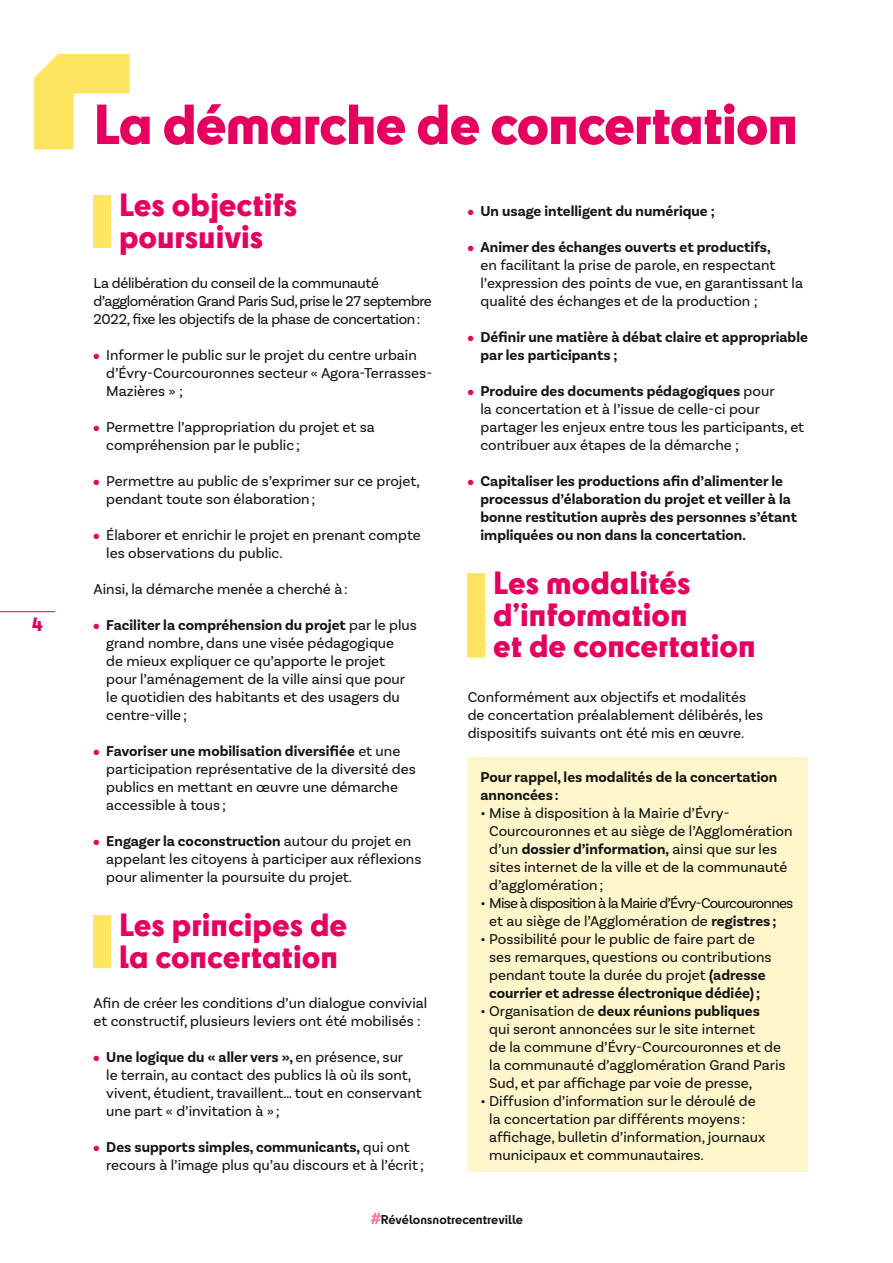
<style>
.page{position:relative;width:893px;height:1263px;background:#fff}
.page>*{position:absolute;margin:0;border:0;box-sizing:border-box;transform-origin:0 0}
.t1{font:800 52.5px "Cy";letter-spacing:-.02em;color:#e50060}
.t2{font:800 30px/31.5px "Cy";color:#e50060}
.t3{font:800 18px "Cy";color:#e50060}
.t4{font:15px/18px "Basic Sans";color:#131413}
.t5{font:700 15px/18px "Basic Sans";color:#131413}
.t6{font:15px/18px "Basic Sans";letter-spacing:-.02em;color:#131413}
.t7{font:15px/18px "Basic Sans";letter-spacing:-.05em;color:#131413;text-align:center}
.t8{font:700 12px "Cy";color:#131413}
.s1{color:#e50060}
.s2{font-weight:700}
</style>
<div class="page">
<svg style="left:34px;top:54px;width:96px;height:95px"></svg>
<div style="left:93px;top:195px;width:18px;height:53px;background:#ffe462"></div>
<div style="left:93px;top:915px;width:18px;height:53px;background:#ffe462"></div>
<div style="left:467px;top:573px;width:18px;height:85px;background:#ffe462"></div>
<div style="left:468px;top:758px;width:340px;height:54px;background:#fff6cb"></div>
<div style="left:468px;top:794px;width:340px;height:108px;background:#fff6cb"></div>
<div style="left:468px;top:884px;width:340px;height:54px;background:#fff6cb"></div>
<div style="left:468px;top:920px;width:340px;height:90px;background:#fff6cb"></div>
<div style="left:468px;top:992px;width:340px;height:108px;background:#fff6cb"></div>
<div style="left:468px;top:1082px;width:340px;height:90px;background:#fff6cb"></div>
<hr style="left:0;top:611px;width:55px;height:1px;background:#e50060">
<svg style="left:371px;top:1212px;width:10px;height:12px"></svg>
<p class="t3" style="left:32px;top:610px;width:13px">4</p>
<h1 class="t1" style="left:94px;top:83px;width:706px">La démarche de concertation</h1>
<h2 class="t2" style="left:119px;top:187px;width:180px">Les objectifs poursuivis</h2>
<p class="t6" style="left:94px;top:274px;width:340px">La délibération du conseil de la communauté d’agglomération Grand Paris Sud, prise le 27 septembre<br>2022, fixe les objectifs de la phase de concertation:</p>
<p class="t4" style="left:106px;top:346px;width:327px;text-indent:-13px"><span class="s1">●</span> Informer le public sur le projet du centre urbain d’Évry-Courcouronnes secteur « Agora-Terrasses-<br>Mazières » ;</p>
<p class="t4" style="left:106px;top:418px;width:270px;text-indent:-13px"><span class="s1">●</span> Permettre l’appropriation du projet et sa compréhension par le public;</p>
<p class="t4" style="left:106px;top:472px;width:315px;text-indent:-13px"><span class="s1">●</span> Permettre au public de s’exprimer sur ce projet, pendant toute son élaboration;</p>
<p class="t4" style="left:106px;top:526px;width:316px;text-indent:-13px"><span class="s1">●</span> Élaborer et enrichir le projet en prenant compte les observations du public.</p>
<p class="t4" style="left:94px;top:580px;width:256px">Ainsi, la démarche menée a cherché à:</p>
<p class="t4" style="left:106px;top:616px;width:312px;text-indent:-13px"><span class="s1">●</span> <span class="s2">Faciliter la compréhension du projet</span> par le plus grand nombre, dans une visée pédagogique<br>de mieux expliquer ce qu’apporte le projet pour l’aménagement de la ville ainsi que pour le quotidien des habitants et des usagers du centre-ville;</p>
<p class="t4" style="left:106px;top:742px;width:311px;text-indent:-13px"><span class="s1">●</span> <span class="s2">Favoriser une mobilisation diversifiée</span> et une participation représentative de la diversité des publics en mettant en œuvre une démarche accessible à tous ;</p>
<p class="t4" style="left:106px;top:832px;width:317px;text-indent:-13px"><span class="s1">●</span> <span class="s2">Engager la coconstruction</span> autour du projet en appelant les citoyens à participer aux réflexions pour alimenter la poursuite du projet.</p>
<h2 class="t2" style="left:119px;top:907px;width:230px">Les principes de la concertation</h2>
<p class="t4" style="left:94px;top:994px;width:335px">Afin de créer les conditions d’un dialogue convivial et constructif, plusieurs leviers ont été mobilisés :</p>
<p class="t4" style="left:106px;top:1048px;width:317px;text-indent:-13px"><span class="s1">●</span> <span class="s2">Une logique du « aller vers »,</span> en présence, sur<br>le terrain, au contact des publics là où ils sont, vivent, étudient, travaillent… tout en conservant une part « d’invitation à » ;</p>
<p class="t4" style="left:106px;top:1138px;width:319px;text-indent:-13px"><span class="s1">●</span> <span class="s2">Des supports simples, communicants,</span> qui ont recours à l’image plus qu’au discours et à l’écrit ;</p>
<p class="t5" style="left:468px;top:202px;width:249px"><span class="s1">●</span> Un usage intelligent du numérique ;</p>
<p class="t4" style="left:480px;top:238px;width:324px;text-indent:-13px"><span class="s1">●</span> <span class="s2">Animer des échanges ouverts et productifs,<br></span>en facilitant la prise de parole, en respectant l’expression des points de vue, en garantissant la qualité des échanges et de la production ;</p>
<p class="t5" style="left:480px;top:328px;width:329px;text-indent:-13px"><span class="s1">●</span> Définir une matière à débat claire et appropriable par les participants ;</p>
<p class="t4" style="left:480px;top:382px;width:325px;text-indent:-13px"><span class="s1">●</span> <span class="s2">Produire des documents pédagogiques</span> pour<br>la concertation et à l’issue de celle-ci pour partager les enjeux entre tous les participants, et contribuer aux étapes de la démarche ;</p>
<p class="t5" style="left:480px;top:472px;width:318px;text-indent:-13px"><span class="s1">●</span> Capitaliser les productions afin d’alimenter le processus d’élaboration du projet et veiller à la bonne restitution auprès des personnes s’étant impliquées ou non dans la concertation.</p>
<h2 class="t2" style="left:493px;top:565px;width:264px">Les modalités d’information<br>et de concertation</h2>
<p class="t4" style="left:468px;top:688px;width:297px">Conformément aux objectifs et modalités de concertation préalablement délibérés, les dispositifs suivants ont été mis en œuvre.</p>
<p class="t5" style="left:480px;top:768px;width:298px">Pour rappel, les modalités de la concertation annoncées :</p>
<p class="t4" style="left:489px;top:803px;width:305px;text-indent:-9px">• Mise à disposition à la Mairie d’Évry-Courcouronnes et au siège de l’Agglomération d’un <span class="s2">dossier d’information,</span> ainsi que sur les sites internet de la ville et de la communauté d’agglomération;</p>
<p class="t7" style="left:480px;top:893px;width:314px">• Mise à disposition à la Mairie d’Évry-Courcouronnes et au siège de l’Agglomération de <span class="s2">registres ;</span></p>
<p class="t4" style="left:489px;top:929px;width:284px;text-indent:-9px">• Possibilité pour le public de faire part de ses remarques, questions ou contributions pendant toute la durée du projet <span class="s2">(adresse courrier et adresse électronique dédiée);</span></p>
<p class="t4" style="left:489px;top:1001px;width:298px;text-indent:-9px">• Organisation de <span class="s2">deux réunions publiques<br></span>qui seront annoncées sur le site internet<br>de la commune d’Évry-Courcouronnes et de la communauté d’agglomération Grand Paris Sud, et par affichage par voie de presse,</p>
<p class="t4" style="left:489px;top:1091px;width:278px;text-indent:-9px">• Diffusion d’information sur le déroulé de la concertation par différents moyens : affichage, bulletin d’information, journaux municipaux et communautaires.</p>
<p class="t8" style="left:381px;top:1210px;width:144px">Révélonsnotrecentreville</p>
</div>
